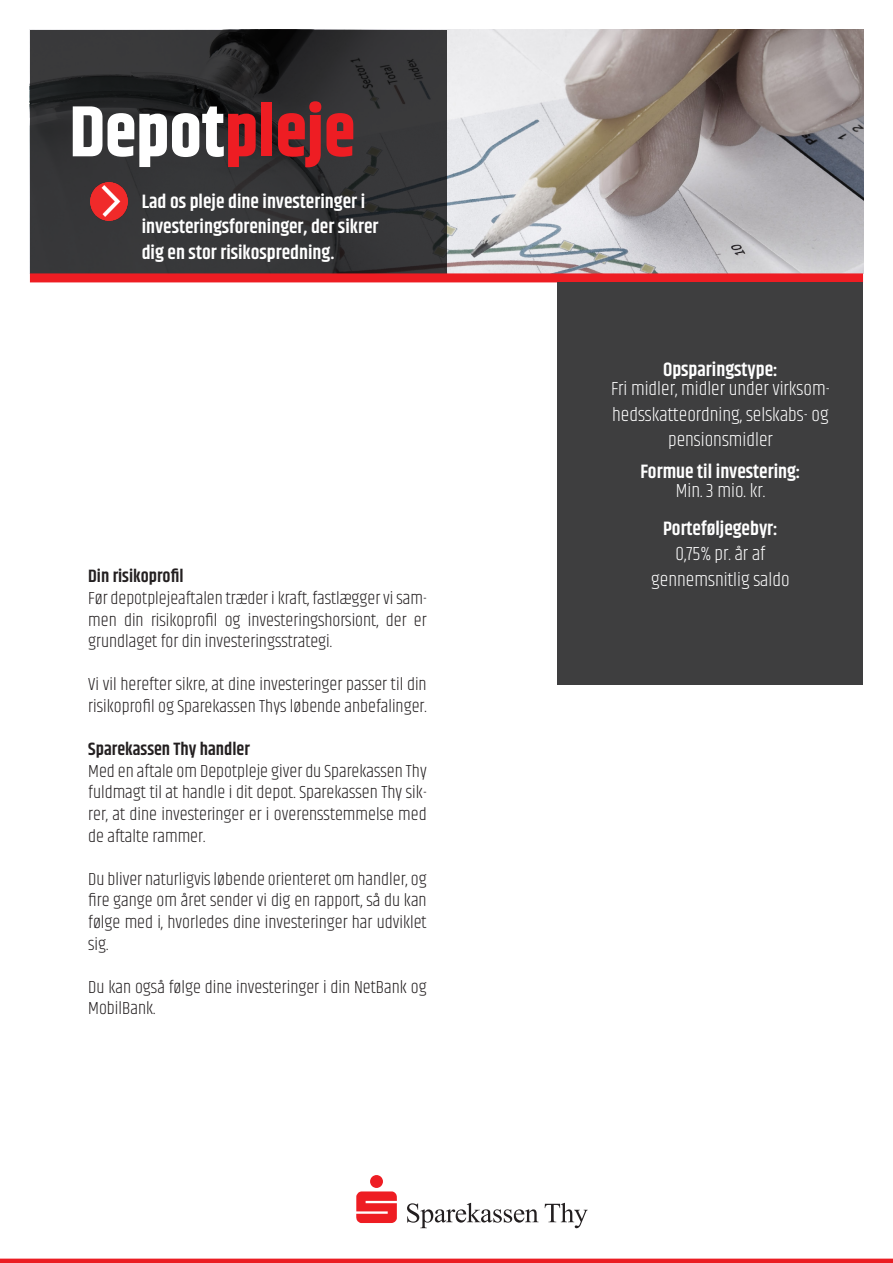
<style>
.page{position:relative;width:893px;height:1263px;background:#fff}
.page>*{position:absolute;margin:0;border:0;box-sizing:border-box;transform-origin:0 0}
.t1{font:700 72px "Khand";color:#fff}
.t2{font:300 19.5px/25.5px "Khand";color:#fff;text-align:center}
.t3{font:600 19.5px/19.5px "Khand";color:#fff;text-align:center}
.t4{font:300 18px/21.6px "Khand";color:#231f20;text-align:justify}
.t5{font:600 18px "Khand";color:#231f20}
.s1{color:#ee1d23}
.s2{font-weight:600}
.s3{font-weight:300}
</style>
<div class="page">
<img style="left:446px;top:30px;width:417px;height:243px">
<svg style="left:30px;top:30px;width:416px;height:243px;background:#303132"></svg>
<div style="left:30px;top:273px;width:833px;height:9px;background:#ee1d23"></div>
<div style="left:558px;top:282px;width:305px;height:403px;background:#3e3e3f"></div>
<svg style="left:356px;top:1191px;width:41px;height:32px"></svg>
<div style="left:370px;top:1175px;width:13px;height:13px;background:#ee1d23;border-radius:50%"></div>
<svg style="left:407px;top:1203px;width:131px;height:25px"></svg>
<svg style="left:545px;top:1203px;width:43px;height:25px"></svg>
<img style="left:90px;top:183px;width:38px;height:38px">
<div style="left:0;top:1258px;width:893px;height:5px;background:#eb1d23"></div>
<p class="t1" style="left:70px;top:81px;width:287px">Depot<span class="s1">pleje</span></p>
<p class="t3" style="left:142px;top:193px;width:225px">Lad os pleje dine investeringer i</p>
<p class="t3" style="left:142px;top:218px;width:238px">investeringsforeninger, der sikrer</p>
<p class="t3" style="left:142px;top:244px;width:194px">dig en stor risikospredning.</p>
<p class="t5" style="left:88px;top:564px;width:97px">Din risikoprofil</p>
<p class="t4" style="left:88px;top:588px;width:340px">Før depotplejeaftalen træder i kraft, fastlægger vi sam&shy;men din risikoprofil og investeringshorsiont, der er grundlaget for din investeringsstrategi.</p>
<p class="t4" style="left:88px;top:675px;width:340px">Vi vil herefter sikre, at dine investeringer passer til din risikoprofil og Sparekassen Thys løbende anbefalinger.</p>
<p class="t5" style="left:88px;top:737px;width:163px">Sparekassen Thy handler</p>
<p class="t4" style="left:88px;top:761px;width:340px">Med en aftale om Depotpleje giver du Sparekassen Thy fuldmagt til at handle i dit depot. Sparekassen Thy sik&shy;rer, at dine investeringer er i overensstemmelse med de aftalte rammer.</p>
<p class="t4" style="left:88px;top:869px;width:340px">Du bliver naturligvis løbende orienteret om handler, og fire gange om året sender vi dig en rapport, så du kan følge med i, hvorledes dine investeringer har udviklet sig.</p>
<p class="t4" style="left:88px;top:977px;width:340px">Du kan også følge dine investeringer i din NetBank og<br>MobilBank.</p>
<p class="t2" style="left:611px;top:360px;width:220px;line-height:19.5px"><span class="s2">Opsparingstype:<br></span>Fri midler, midler under virksom-</p>
<p class="t2" style="left:612px;top:402px;width:218px">hedsskatteordning, selskabs- og pensionsmidler</p>
<p class="t3" style="left:640px;top:462px;width:162px">Formue til investering:<br><span class="s3">Min. 3 mio. kr.</span></p>
<p class="t2" style="left:651px;top:516px;width:140px"><span class="s2">Porteføljegebyr:<br></span>0,75% pr. år af gennemsnitlig saldo</p>
</div>
